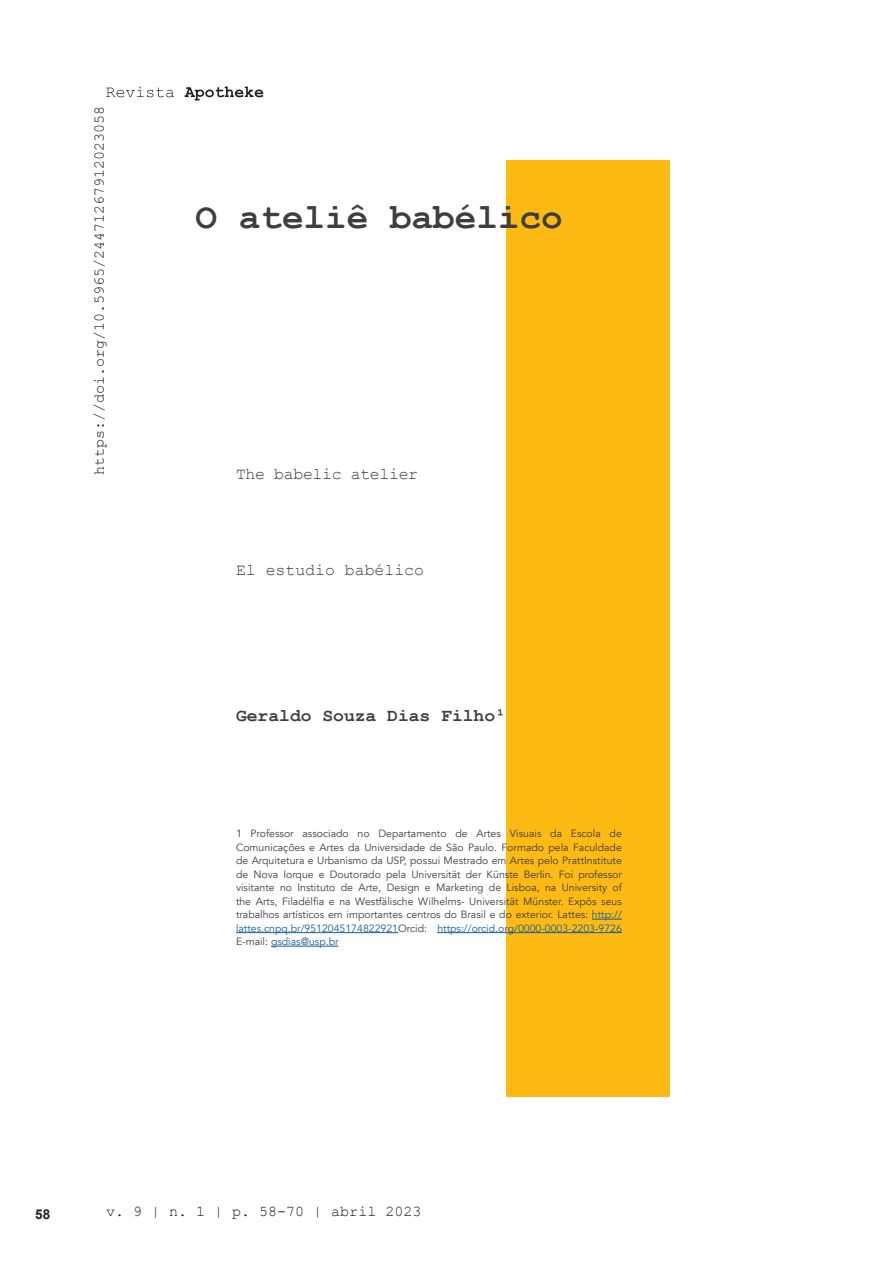
<style>
.page{position:relative;width:893px;height:1263px;background:#fff}
.page>*{position:absolute;margin:0;border:0;box-sizing:border-box;transform-origin:0 0}
.Título_Capa_Portuguê{font:700 36px "Courier New";color:#3e3e3f}
.Nome_autor_Capa{font:700 18px "Courier New";color:#3e3e3f}
.Titulo_estrangeiro_C{font:16.5px "Courier New";letter-spacing:-.01em;color:#3e3e3f}
.t1{font:15px "Courier New";color:#231f20}
.t2{font:700 13.5px "Arial";color:#231f20}
.Nota_Rodapé_Autor_Ca{font:10.5px/13.5px "Avenir LT";color:#3e3e3f;text-align:justify}
.s1{color:#175d9e}
</style>
<div class="page">
<svg style="left:106px;top:87px;width:68px;height:10px"></svg>
<svg style="left:184px;top:87px;width:79px;height:13px"></svg>
<div style="left:506px;top:161px;width:163px;height:936px;background:#fcba13"></div>
<hr style="left:592px;top:919px;width:30px;height:1px;background:#175d9e">
<hr style="left:236px;top:932px;width:162px;height:1px;background:#175d9e">
<hr style="left:437px;top:932px;width:185px;height:1px;background:#175d9e">
<hr style="left:271px;top:946px;width:68px;height:1px;background:#175d9e">
<h3 class="t1" style="left:90px;top:475px;width:371px;rotate:-90deg">https://doi.org/10.5965/24471267912023058</h3>
<p class="Título_Capa_Portuguê" style="left:196px;top:194px;width:369px">O ateliê babélico</p>
<p class="Titulo_estrangeiro_C" style="left:236px;top:464px;width:184px">The babelic atelier</p>
<p class="Titulo_estrangeiro_C" style="left:236px;top:560px;width:190px">El estudio babélico</p>
<p class="Nome_autor_Capa" style="left:236px;top:704px;width:272px">Geraldo Souza Dias Filho¹</p>
<p class="Nota_Rodapé_Autor_Ca" style="left:236px;top:827px;width:387px">1 Professor associado no Departamento de Artes Visuais da Escola de Comunicações e Artes da Universidade de São Paulo. Formado pela Faculdade de Arquitetura e Urbanismo da USP, possui Mestrado em Artes pelo PrattInstitute de Nova Iorque e Doutorado pela Universität der Künste Berlin. Foi professor visitante no Instituto de Arte, Design e Marketing de Lisboa, na University of the Arts, Filadélfia e na Westfälische Wilhelms- Universität Münster. Expôs seus trabalhos artísticos em importantes centros do Brasil e do exterior. Lattes: <span class="s1">http:// lattes.cnpq.br/9512045174822921</span>Orcid: <span class="s1">https://orcid.org/0000-0003-2203-9726<br></span>E-mail: <span class="s1">gsdias@usp.br</span></p>
<p class="t2" style="left:35px;top:1205px;width:17px">58</p>
<h3 class="t1" style="left:106px;top:1202px;width:317px">v. 9 | n. 1 | p. 58-70 | abril 2023</h3>
</div>
